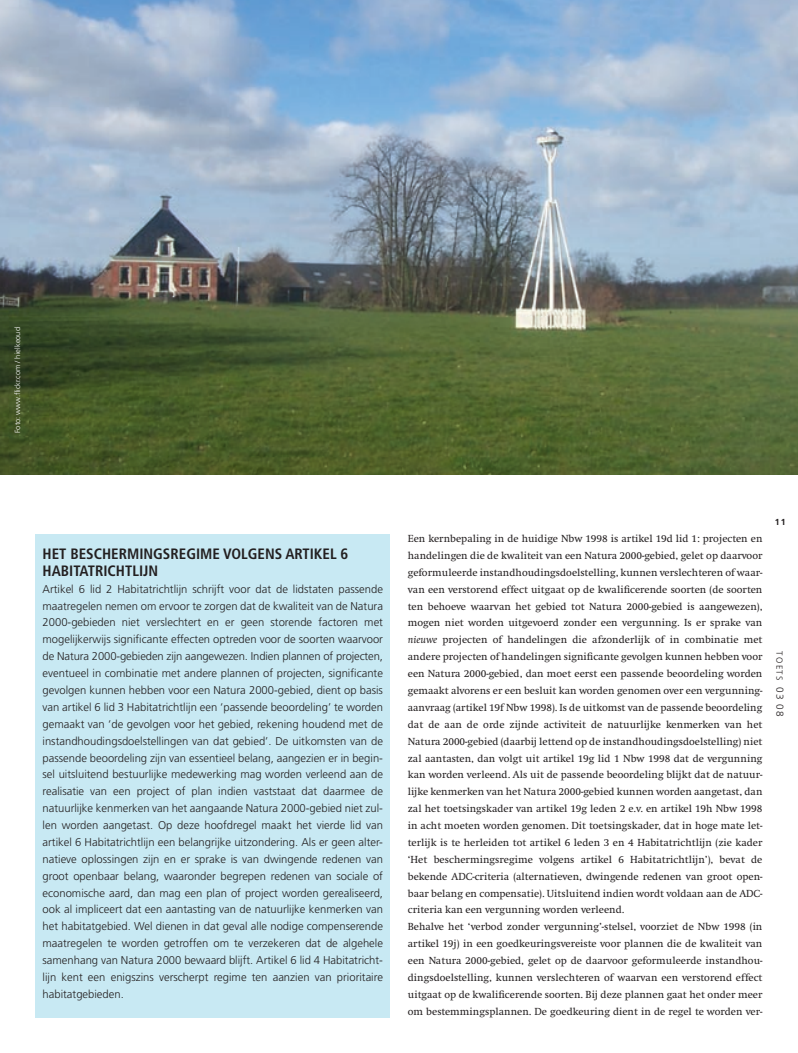
<style>
.page{position:relative;width:798px;height:1053px;background:#fff}
.page>*{position:absolute;margin:0;border:0;box-sizing:border-box;transform-origin:0 0}
._12_kaderkop{font:700 condensed 15px/16.9px "Frutiger";color:#231f20}
._13_kadertekst{font:300 11.25px/16.9px "Frutiger";color:#231f20;text-align:justify}
.Standaard{font:10.62px/16.9px "Swift";color:#231f20;text-align:justify}
.t1{font:300 8.75px "Frutiger";letter-spacing:.14em;color:#231f20}
.t2{font:700 8.75px "Frutiger";color:#231f20}
._06_bijschrift{font:300 7.5px "Frutiger";color:#fff}
.s1{font-style:italic}
.s2{font-size:10px}
</style>
<div class="page">
<img style="left:0;top:0;width:797px;height:474px">
<div style="left:35px;top:534px;width:355px;height:483px;background:#c8e9f3"></div>
<p class="_06_bijschrift" style="left:13px;top:433px;width:107px;rotate:-90deg">Foto: www.flickr.com / hielkeoud</p>
<p class="_12_kaderkop" style="left:43px;top:545px;width:307px">HET BESCHERMINGSREGIME VOLGENS ARTIKEL 6<br>HABITATRICHTLIJN</p>
<p class="_13_kadertekst" style="left:43px;top:580px;width:342px">Artikel 6 lid 2 Habitatrichtlijn schrijft voor dat de lidstaten passende maatregelen nemen om ervoor te zorgen dat de kwaliteit van de Natura 2000-gebieden niet verslechtert en er geen storende factoren met mogelijkerwijs significante effecten optreden voor de soorten waarvoor de Natura 2000-gebieden zijn aangewezen. I ndien plannen of projecten, eventueel in combinatie met andere plannen of projecten, significante gevolgen kunnen hebben voor een Natura 2000-gebied, dient op basis van artikel 6 lid 3 Habitatrichtlijn een ‘passende beoordeling’ te worden gemaakt van ‘de gevolgen voor het gebied, rekening houdend met de instandhoudingsdoelstellingen van dat gebied’. De uitkomsten van de passende beoordeling zijn van essentieel belang, aangezien er in begin&shy;sel uitsluitend bestuurlijke medewerking mag worden verleend aan de realisatie van een project of plan indien vaststaat dat daarmee de natuurlijke kenmerken van het aangaande Natura 2000-gebied niet zul&shy;len worden aangetast. Op deze hoofdregel maakt het vierde lid van artikel 6 Habitatrichtlijn een belangrijke uitzondering. Als er geen alter&shy;natieve oplossingen zijn en er sprake is van dwingende redenen van groot openbaar belang, waaronder begrepen redenen van sociale of economische aard, dan mag een plan of project worden gerealiseerd, ook al impliceert dat een aantasting van de natuurlijke kenmerken van het habitatgebied. Wel dienen in dat geval alle nodige compenserende maatregelen te worden getroffen om te verzekeren dat de algehele samenhang van Natura 2000 bewaard blijft. Artikel 6 lid 4 Habitatricht&shy;lijn kent een enigszins verscherpt regime ten aanzien van prioritaire habitatgebieden.</p>
<p class="Standaard" style="left:407px;top:530px;width:356px">Een kernbepaling in de huidige Nbw 1998 is artikel 19d lid 1: projecten en handelingen die de kwaliteit van een Natura 2000-gebied, gelet op daarvoor geformuleerde instandhoudingsdoelstelling, kunnen verslechteren of waar&shy;van een verstorend effect uitgaat op de kwalificerende soorten (de soorten ten behoeve waarvan het gebied tot Natura 2000-gebied is aangewezen), mogen niet worden uitgevoerd zonder een vergunning. Is er sprake van <span class="s1">nieuwe</span> projecten of handelingen die afzonderlijk of in combinatie met andere projecten of handelingen significante gevolgen kunnen hebben voor een Natura 2000-gebied, dan moet eerst een passende beoordeling worden gemaakt alvorens er een besluit kan worden genomen over een vergunning&shy;aanvraag (artikel 19f Nbw 1998). Is de uitkomst van de passende beoordeling dat de aan de orde zijnde activiteit de natuurlijke kenmerken van het Natura 2000-gebied (daarbij lettend op de instandhoudingsdoelstelling) niet zal aantasten, dan volgt uit artikel 19g lid 1 Nbw 1998 dat de vergunning kan worden verleend. Als uit de passende beoordeling blijkt dat de natuur&shy;lijke kenmerken van het Natura 2000-gebied kunnen worden aangetast, dan zal het toetsingskader van artikel 19g leden 2 e.v. en artikel 19h Nbw 1998 in acht moeten worden genomen. Dit toetsingskader, dat in hoge mate let&shy;terlijk is te herleiden tot artikel 6 leden 3 en 4 Habitatrichtlijn (zie kader ‘Het beschermingsregime volgens artikel 6 Habitatrichtlijn’), bevat de bekende ADC-criteria (alternatieven, dwingende redenen van groot open&shy;baar belang en compensatie). Uitsluitend indien wordt voldaan aan de ADC&shy;criteria kan een vergunning worden verleend.</p>
<p class="Standaard" style="left:407px;top:918px;width:356px">Behalve het ‘verbod zonder vergunning’-stelsel, voorziet de Nbw 1998 (in artikel 19j) in een goedkeuringsvereiste voor plannen die de kwaliteit van een Natura 2000-gebied, gelet op de daarvoor geformuleerde instandhou&shy;dingsdoelstelling, kunnen verslechteren of waarvan een verstorend effect uitgaat op de kwalificerende soorten. Bij deze plannen gaat het onder meer om bestemmingsplannen. De goedkeuring dient in de regel te worden ver-</p>
<p class="t2" style="left:774px;top:517px;width:12px">11</p>
<p class="t1" style="left:784px;top:651px;width:67px;rotate:90deg">TOETS <span class="s2">03 08</span></p>
</div>
